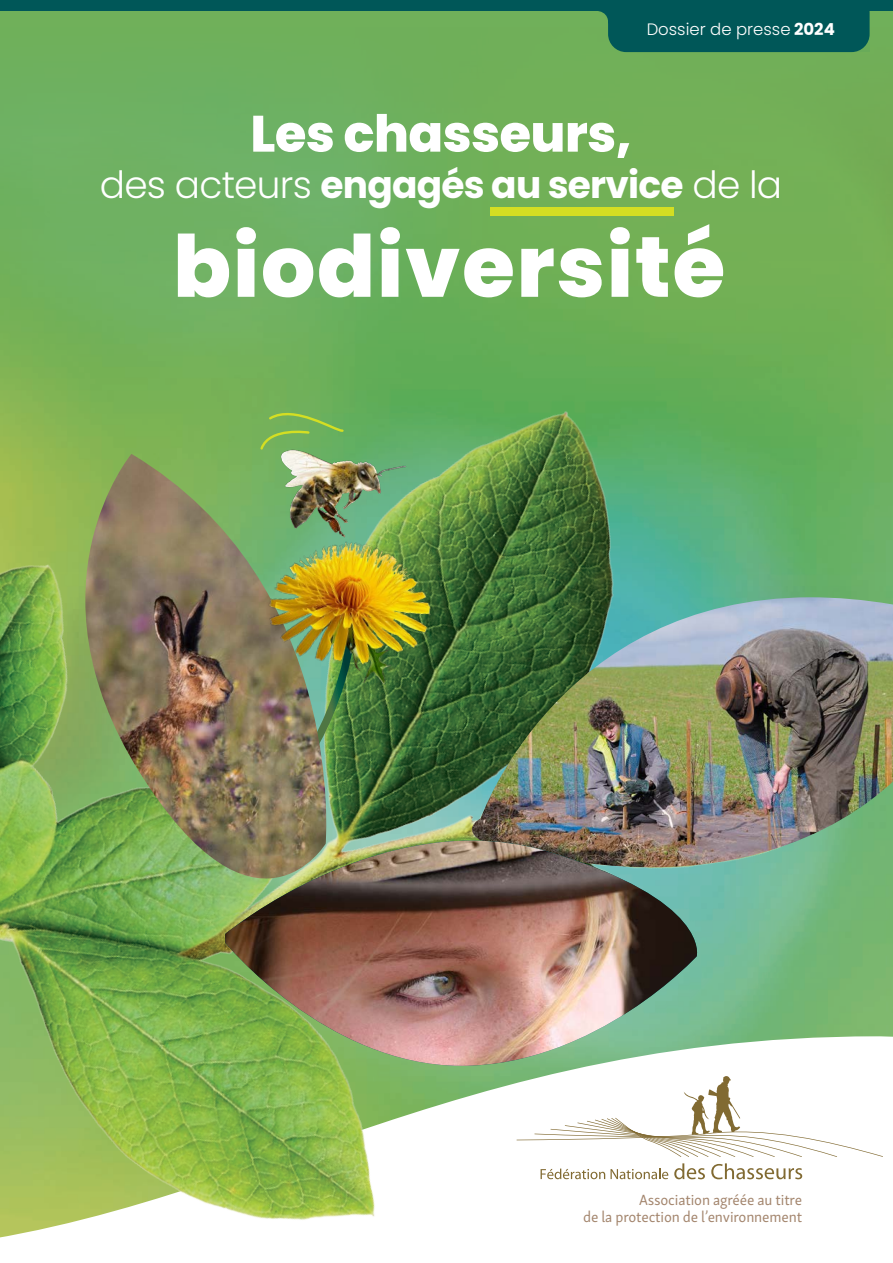
<style>
.page{position:relative;width:893px;height:1263px;background:#fff}
.page>*{position:absolute;margin:0;border:0;box-sizing:border-box;transform-origin:0 0}
.t1{font:800 85.5px "Poppins";letter-spacing:.02em;color:#fff}
.t2{font:800 51px "Poppins";letter-spacing:-.01em;color:#fff}
.t3{font:700 37.5px "Poppins";letter-spacing:-.02em;color:#fff}
.t4{font:300 16.5px "Poppins";color:#fff}
.t5{font:15.15px/17.1px "Skolar Sans Latn";letter-spacing:-.01em;color:#a3856d;text-align:right}
.s1{font-weight:700}
.s2{font-weight:300}
</style>
<div class="page">
<img style="left:0;top:572px;width:893px;height:666px">
<img style="left:472px;top:597px;width:421px;height:272px">
<img style="left:328px;top:803px;width:383px;height:263px">
<img style="left:225px;top:840px;width:474px;height:226px">
<svg style="left:0;top:11px;width:893px;height:561px;background:#6cad5a"></svg>
<div style="left:0;top:0;width:893px;height:11px;background:#005758"></div>
<div style="left:594px;top:11px;width:276px;height:41px;background:#005758"></div>
<div style="left:490px;top:208px;width:184px;height:8px;background:#d4de23"></div>
<img style="left:254px;top:432px;width:177px;height:77px">
<svg style="left:258px;top:404px;width:87px;height:47px;background:#76b358"></svg>
<svg style="left:328px;top:700px;width:30px;height:113px;background:#497b3b"></svg>
<img style="left:84px;top:454px;width:244px;height:426px">
<img style="left:226px;top:509px;width:249px;height:191px">
<p class="t4" style="left:647px;top:20px;width:190px">Dossier de presse <span class="s1">2024</span></p>
<h2 class="t2" style="left:250px;top:104px;width:383px">Les chasseurs,</h2>
<h3 class="t3" style="left:100px;top:163px;width:684px"><span class="s2">des acteurs</span> engagés au service <span class="s2">de la</span></h3>
<h1 class="t1" style="left:173px;top:217px;width:554px">biodiversité</h1>
<p class="t5" style="left:583px;top:1190px;width:221px">Association agréée au titre<br>de la protection de l’environnement</p>
</div>
